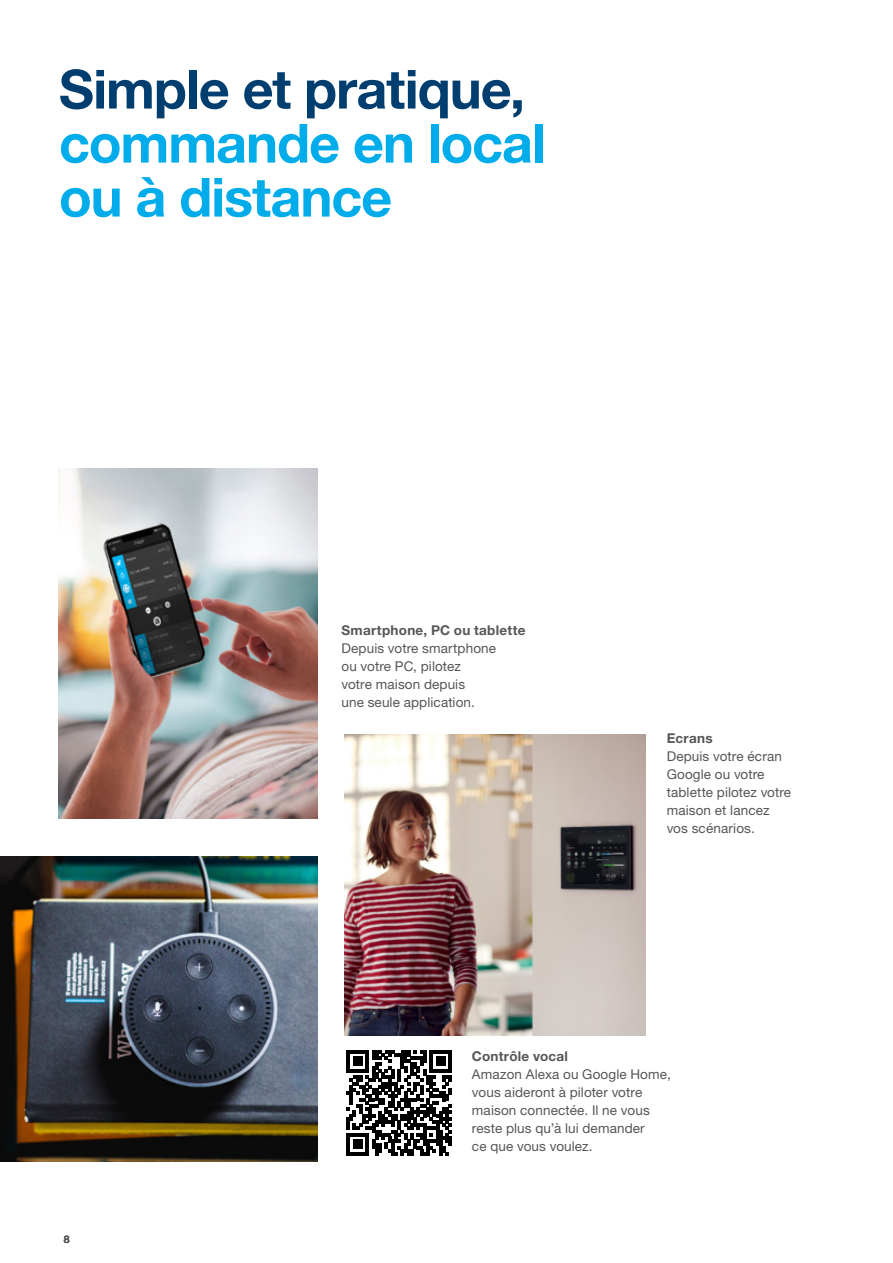
<style>
.page{position:relative;width:893px;height:1263px;background:#fff}
.page>*{position:absolute;margin:0;border:0;box-sizing:border-box;transform-origin:0 0}
.t1{font:700 54px/54px "Helvetica Neue LTW1 G";letter-spacing:-.02em;color:#00ace9}
.t2{font:700 54px "Helvetica Neue LTW1 G";letter-spacing:-.02em;color:#003e6f}
.t3{font:13.5px/18px "Helvetica Neue LTW1 G";letter-spacing:.01em;color:#565655}
.t4{font:700 13.5px "Helvetica Neue LTW1 G";letter-spacing:.02em;color:#565655}
.t5{font:700 10.5px "Helvetica Neue LTW1 G";color:#565655}
</style>
<div class="page">
<svg style="left:346px;top:1050px;width:106px;height:105px"></svg>
<img style="left:345px;top:734px;width:300px;height:301px">
<img style="left:0;top:857px;width:318px;height:305px">
<img style="left:59px;top:469px;width:259px;height:349px">
<h1 class="t2" style="left:59px;top:56px;width:468px">Simple et pratique,</h1>
<h1 class="t1" style="left:59px;top:116px;width:488px">commande en local ou à distance</h1>
<p class="t4" style="left:341px;top:622px;width:185px">Smartphone, PC ou tablette</p>
<p class="t3" style="left:341px;top:639px;width:156px">Depuis votre smartphone ou votre PC, pilotez<br>votre maison depuis<br>une seule application.</p>
<p class="t4" style="left:667px;top:730px;width:48px">Ecrans</p>
<p class="t3" style="left:667px;top:747px;width:126px">Depuis votre écran<br>Google ou votre tablette pilotez votre maison et lancez vos scénarios.</p>
<p class="t5" style="left:64px;top:1233px;width:7px">8</p>
<p class="t4" style="left:472px;top:1048px;width:98px">Contrôle vocal</p>
<p class="t3" style="left:472px;top:1065px;width:200px">Amazon Alexa ou Google Home, vous aideront à piloter votre maison connectée. Il ne vous reste plus qu’à lui demander<br>ce que vous voulez.</p>
</div>
